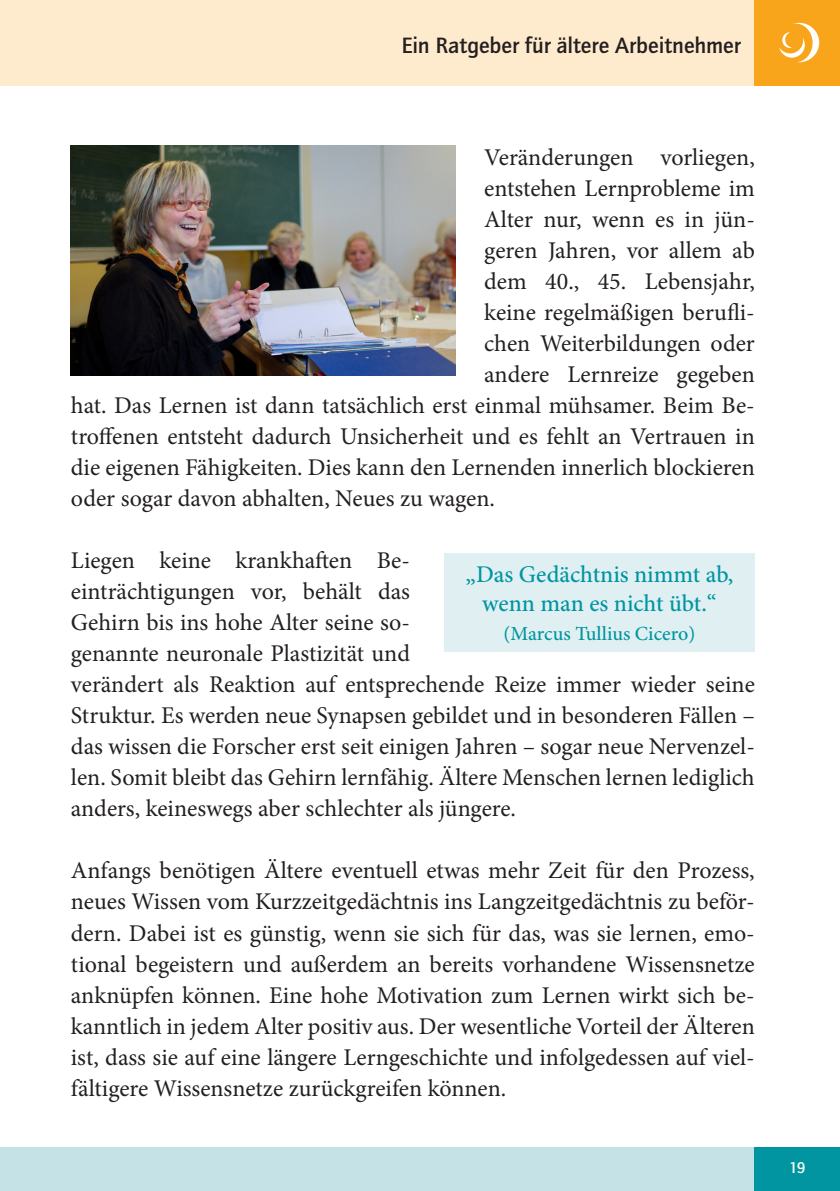
<style>
.page{position:relative;width:840px;height:1191px;background:#fff}
.page>*{position:absolute;margin:0;border:0;box-sizing:border-box;transform-origin:0 0}
.t1{font:24px/31px "Minion Pro";color:#231f20}
.t2{font:500 24px/28.8px "Minion Pro";color:#0095a1;text-align:center}
.t3{font:500 23px "Quay Sans ITC Std";color:#231f20}
.t4{font:500 20px "Minion Pro";color:#0095a1}
.t5{font:500 16px "Quay Sans ITC Std";color:#fff}
</style>
<div class="page">
<div style="left:0;top:0;width:839px;height:85px;background:#feeacc"></div>
<div style="left:0;top:1147px;width:839px;height:44px;background:#c5e2e7"></div>
<div style="left:754px;top:1147px;width:85px;height:44px;background:#0095a1"></div>
<div style="left:754px;top:0;width:85px;height:85px;background:#f9a51b"></div>
<svg style="left:779px;top:23px;width:39px;height:39px"></svg>
<img style="left:71px;top:146px;width:384px;height:230px">
<div style="left:444px;top:553px;width:310px;height:98px;background:#e0f0f2"></div>
<p class="t3" style="left:401px;top:31px;width:340px">Ein Ratgeber für ältere Arbeitnehmer</p>
<p class="t1" style="left:484px;top:142px;width:272px">Veränderungen vorliegen,</p>
<p class="t1" style="left:484px;top:173px;width:272px">entstehen Lernprobleme im</p>
<p class="t1" style="left:484px;top:204px;width:272px">Alter nur, wenn es in jün-</p>
<p class="t1" style="left:484px;top:235px;width:272px">geren Jahren, vor allem ab</p>
<p class="t1" style="left:484px;top:266px;width:272px">dem 40., 45. Lebensjahr,</p>
<p class="t1" style="left:484px;top:297px;width:272px">keine regelmäßigen berufli-</p>
<p class="t1" style="left:484px;top:328px;width:272px">chen Weiterbildungen oder</p>
<p class="t1" style="left:484px;top:359px;width:272px">andere Lernreize gegeben</p>
<p class="t1" style="left:71px;top:390px;width:685px">hat. Das Lernen ist dann tatsächlich erst einmal mühsamer. Beim Be-</p>
<p class="t1" style="left:71px;top:421px;width:685px">troffenen entsteht dadurch Unsicherheit und es fehlt an Vertrauen in</p>
<p class="t1" style="left:71px;top:452px;width:685px">die eigenen Fähigkeiten. Dies kann den Lernenden innerlich blockieren</p>
<p class="t1" style="left:71px;top:483px;width:425px">oder sogar davon abhalten, Neues zu wagen.</p>
<p class="t1" style="left:71px;top:545px;width:685px">Liegen keine krankhaften Be-<br>einträchtigungen vor, behält das<br>Gehirn bis ins hohe Alter seine so-<br>genannte neuronale Plastizität und<br>verändert als Reaktion auf entsprechende Reize immer wieder seine Struktur. Es werden neue Synapsen gebildet und in besonderen Fällen – das wissen die Forscher erst seit einigen Jahren – sogar neue Nervenzel&shy;len. Somit bleibt das Gehirn lernfähig. Ältere Menschen lernen lediglich anders, keineswegs aber schlechter als jüngere.</p>
<p class="t1" style="left:71px;top:855px;width:685px;text-align:justify">Anfangs benötigen Ältere eventuell etwas mehr Zeit für den Prozess, neues Wissen vom Kurzzeitgedächtnis ins Langzeitgedächtnis zu beför&shy;dern. Dabei ist es günstig, wenn sie sich für das, was sie lernen, emo&shy;tional begeistern und außerdem an bereits vorhandene Wissensnetze anknüpfen können. Eine hohe Motivation zum Lernen wirkt sich be&shy;kanntlich in jedem Alter positiv aus. Der wesentliche Vorteil der Älteren ist, dass sie auf eine längere Lerngeschichte und infolgedessen auf viel&shy;fältigere Wissensnetze zurückgreifen können.</p>
<p class="t2" style="left:465px;top:560px;width:269px">„Das Gedächtnis nimmt ab, wenn man es nicht übt.“</p>
<p class="t4" style="left:503px;top:622px;width:193px">(Marcus Tullius Cicero)</p>
<p class="t5" style="left:788px;top:1158px;width:18px">19</p>
</div>
